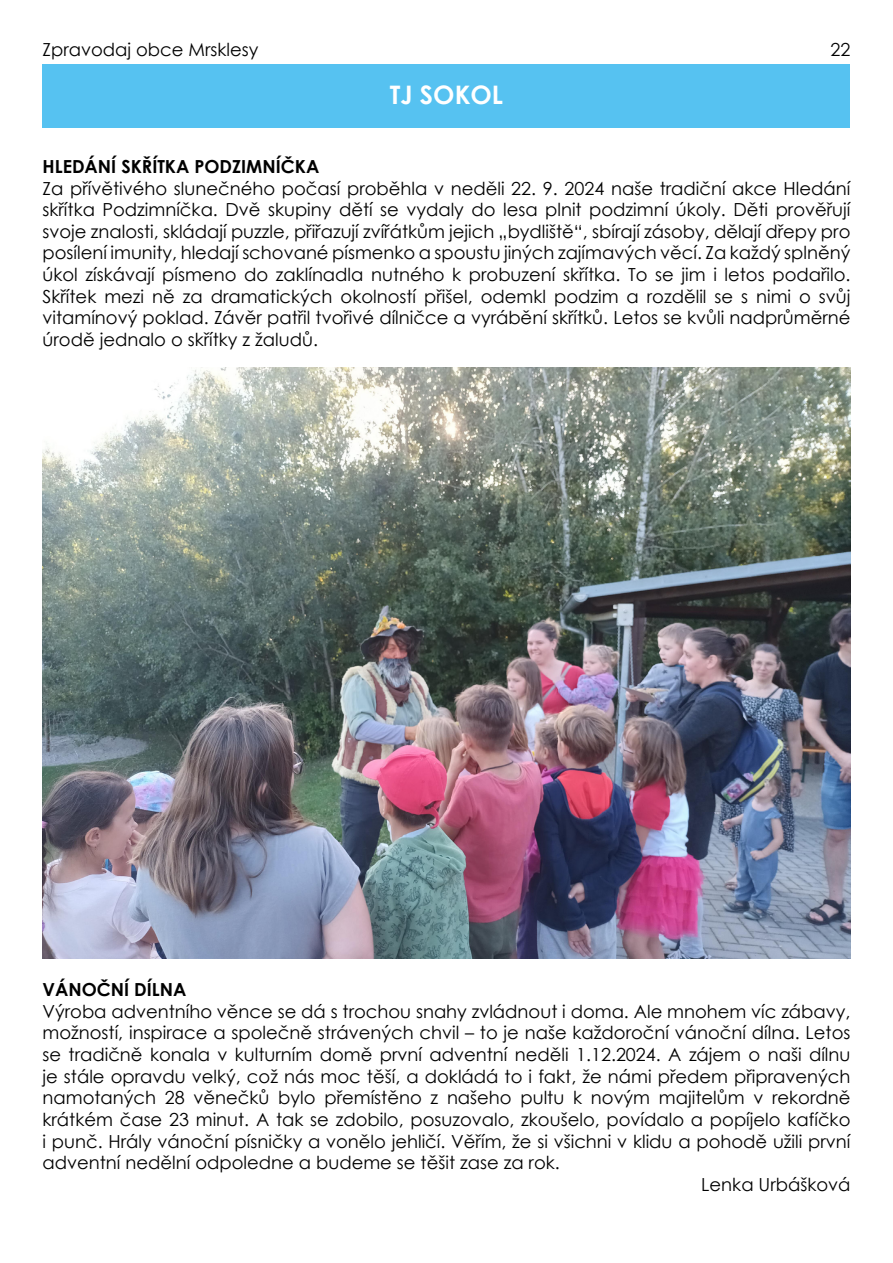
<style>
.page{position:relative;width:893px;height:1263px;background:#fff}
.page>*{position:absolute;margin:0;border:0;box-sizing:border-box;transform-origin:0 0}
.Nadpis{font:700 25.5px "Century Gothic";color:#fff}
.TEXT_bez_dělení{font:18px/21.6px "Century Gothic";color:#000;text-align:justify}
.Podnadpis{font:700 18px "Century Gothic";color:#000}
</style>
<div class="page">
<div style="left:43px;top:64px;width:807px;height:64px;background:#56c2f1"></div>
<img style="left:43px;top:367px;width:807px;height:592px">
<p class="TEXT_bez_dělení" style="left:43px;top:38px;width:217px">Zpravodaj obce Mrsklesy</p>
<p class="TEXT_bez_dělení" style="left:830px;top:38px;width:21px">22</p>
<p class="Nadpis" style="left:390px;top:76px;width:115px">TJ SOKOL</p>
<p class="Podnadpis" style="left:43px;top:153px;width:278px">HLEDÁNÍ SKŘÍTKA PODZIMNÍČKA</p>
<p class="TEXT_bez_dělení" style="left:43px;top:177px;width:809px">Za přívětivého slunečného počasí proběhla v neděli 22. 9. 2024 naše tradiční akce Hledání skřítka Podzimníčka. Dvě skupiny dětí se vydaly do lesa plnit podzimní úkoly. Děti prověřují svoje znalosti, skládají puzzle, přiřazují zvířátkům jejich „bydliště“, sbírají zásoby, dělají dřepy pro posílení imunity, hledají schované písmenko a spoustu jiných zajímavých věcí. Za každý splněný úkol získávají písmeno do zaklínadla nutného k probuzení skřítka. To se jim i letos podařilo.<br>Skřítek mezi ně za dramatických okolností přišel, odemkl podzim a rozdělil se s nimi o svůj vitamínový poklad. Závěr patřil tvořivé dílničce a vyrábění skřítků. Letos se kvůli nadprůměrné úrodě jednalo o skřítky z žaludů.</p>
<p class="Podnadpis" style="left:43px;top:976px;width:146px">VÁNOČNÍ DÍLNA</p>
<p class="TEXT_bez_dělení" style="left:43px;top:1000px;width:809px">Výroba adventního věnce se dá s trochou snahy zvládnout i doma. Ale mnohem víc zábavy, možností, inspirace a společně strávených chvil – to je naše každoroční vánoční dílna. Letos se tradičně konala v kulturním domě první adventní neděli 1.12.2024. A zájem o naši dílnu je stále opravdu velký, což nás moc těší, a dokládá to i fakt, že námi předem připravených namotaných 28 věnečků bylo přemístěno z našeho pultu k novým majitelům v rekordně krátkém čase 23 minut. A tak se zdobilo, posuzovalo, zkoušelo, povídalo a popíjelo kafíčko i punč. Hrály vánoční písničky a vonělo jehličí. Věřím, že si všichni v klidu a pohodě užili první adventní nedělní odpoledne a budeme se těšit zase za rok.</p>
<p class="TEXT_bez_dělení" style="left:701px;top:1173px;width:151px">Lenka Urbášková</p>
</div>
